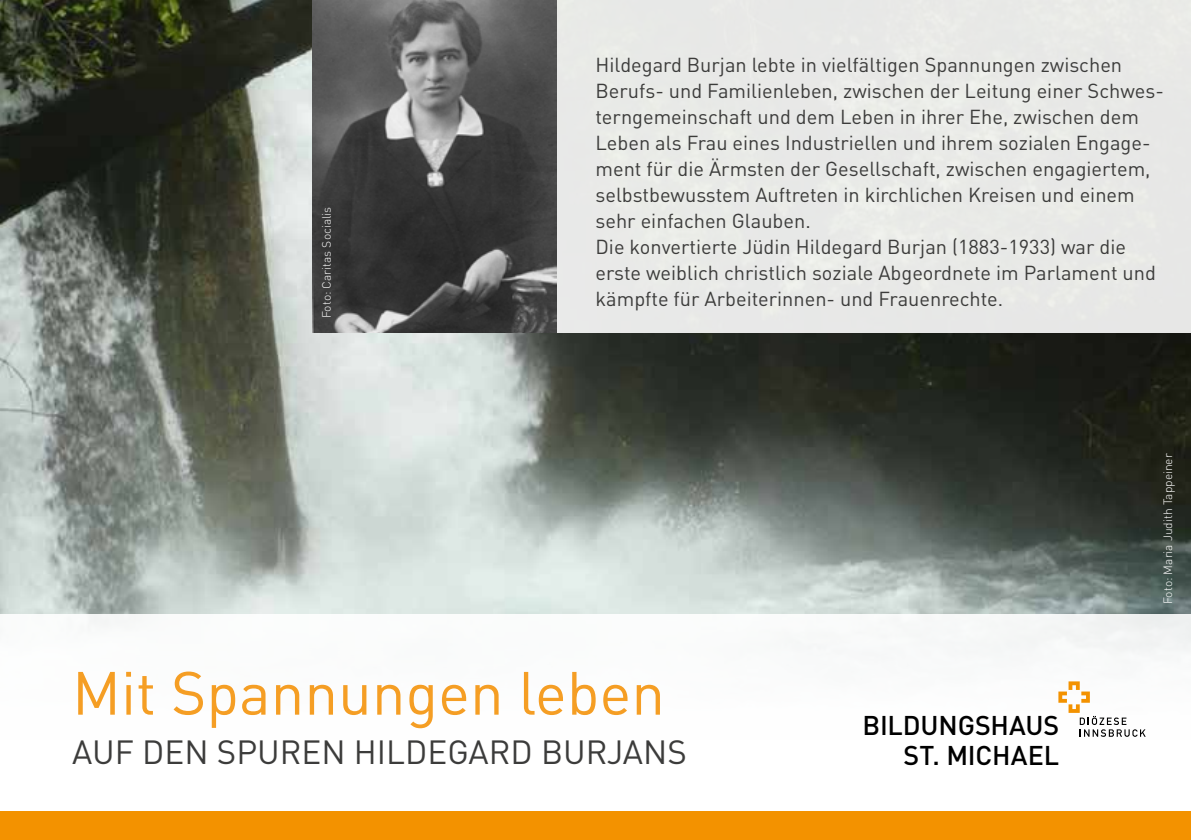
<style>
.page{position:relative;width:1191px;height:840px;background:#fff}
.page>*{position:absolute;margin:0;border:0;box-sizing:border-box;transform-origin:0 0}
.t1{font:60px "DIN";color:#f59e24}
.t2{font:33px "DIN";color:#3c3c3b}
.t3{font:500 26.8px/30px "DIN Pro";letter-spacing:-.005em;color:#000;text-align:right}
.t4{font:20px/26px "DIN";color:#3c3c3b}
.t5{font:300 12px "DIN";color:#fff}
</style>
<div class="page">
<img style="left:0;top:0;width:1191px;height:613px">
<div style="left:557px;top:0;width:634px;height:332px;background:#e8e9e7"></div>
<div style="left:0;top:811px;width:1191px;height:28px;background:#f39200"></div>
<svg style="left:1058px;top:681px;width:87px;height:55px"></svg>
<img style="left:313px;top:0;width:244px;height:332px">
<p class="t5" style="left:319px;top:318px;width:113px;rotate:-90deg">Foto: Caritas Socialis</p>
<p class="t4" style="left:595px;top:51px;width:570px">Hildegard Burjan lebte in vielfältigen Spannungen zwischen Berufs- und Familienleben, zwischen der Leitung einer Schwes&shy;terngemeinschaft und dem Leben in ihrer Ehe, zwischen dem Leben als Frau eines Industriellen und ihrem sozialen Engage&shy;ment für die Ärmsten der Gesellschaft, zwischen engagiertem, selbstbewusstem Auftreten in kirchlichen Kreisen und einem sehr einfachen Glauben.<br>Die konvertierte Jüdin Hildegard Burjan (1883-1933) war die erste weiblich christlich soziale Abgeordnete im Parlament und kämpfte für Arbeiterinnen- und Frauenrechte.</p>
<p class="t5" style="left:1160px;top:603px;width:152px;rotate:-90deg">Foto: Maria Judith Tappeiner</p>
<h1 class="t1" style="left:72px;top:655px;width:594px">Mit Spannungen leben</h1>
<h2 class="t2" style="left:72px;top:731px;width:616px">AUF DEN SPUREN HILDEGARD BURJANS</h2>
<h3 class="t3" style="left:862px;top:709px;width:198px">BILDUNGSHAUS<br>ST. MICHAEL</h3>
</div>
